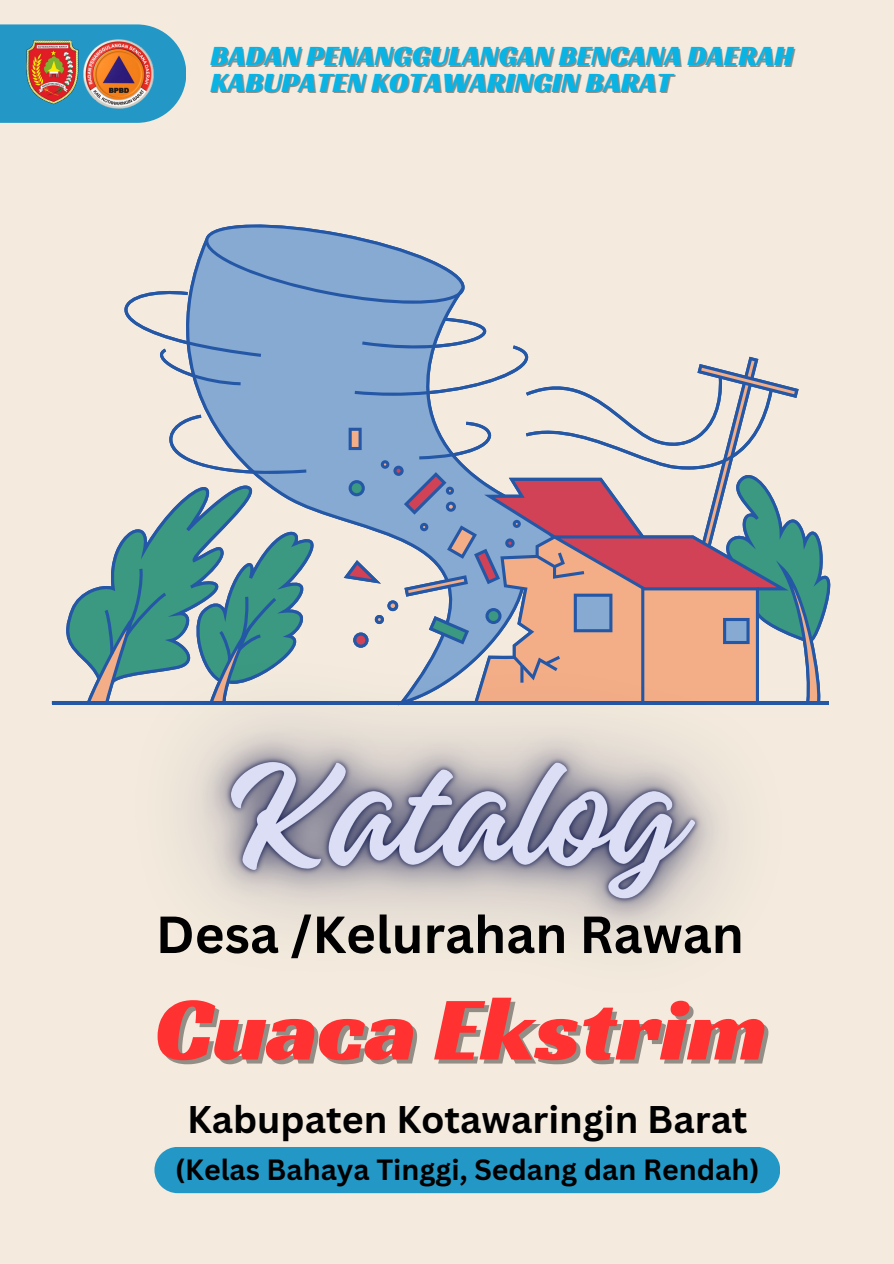
<style>
.page{position:relative;width:894px;height:1264px;background:#fff}
.page>*{position:absolute;margin:0;border:0;box-sizing:border-box;transform-origin:0 0}
.t1{font:91.95px "Racing Sans One";color:#ff3131}
.t2{font:700 51px "Canva Sans";color:#000}
.t3{font:700 37.5px "Canva Sans";color:#000}
.t4{font:28.95px "Racing Sans One";color:#09b3e4}
.t5{font:700 28.5px "Canva Sans";color:#000}
</style>
<div class="page">
<div style="left:0;top:0;width:893px;height:1263px;background:#f4ebde"></div>
<div style="left:154px;top:1147px;width:626px;height:46px;background:#2398c6"></div>
<svg style="left:0;top:24px;width:186px;height:99px"></svg>
<img style="left:83px;top:39px;width:70px;height:70px">
<img style="left:21px;top:35px;width:62px;height:75px">
<svg style="left:124px;top:224px;width:675px;height:274px"></svg>
<img style="left:51px;top:498px;width:780px;height:440px">
<h2 class="t4" style="left:210px;top:37px;width:584px">BADAN PENANGGULANGAN BENCANA DAERAH</h2>
<h4 class="t4" style="left:210px;top:63px;width:463px">KABUPATEN KOTAWARINGIN BARAT</h4>
<h5 class="t2" style="left:156px;top:898px;width:589px">Desa /Kelurahan Rawan</h5>
<h5 class="t1" style="left:154px;top:969px;width:613px">Cuaca Ekstrim</h5>
<p class="t3" style="left:187px;top:1093px;width:562px">Kabupaten Kotawaringin Barat</p>
<h3 class="t5" style="left:175px;top:1149px;width:585px">(Kelas Bahaya Tinggi, Sedang dan Rendah)</h3>
</div>
